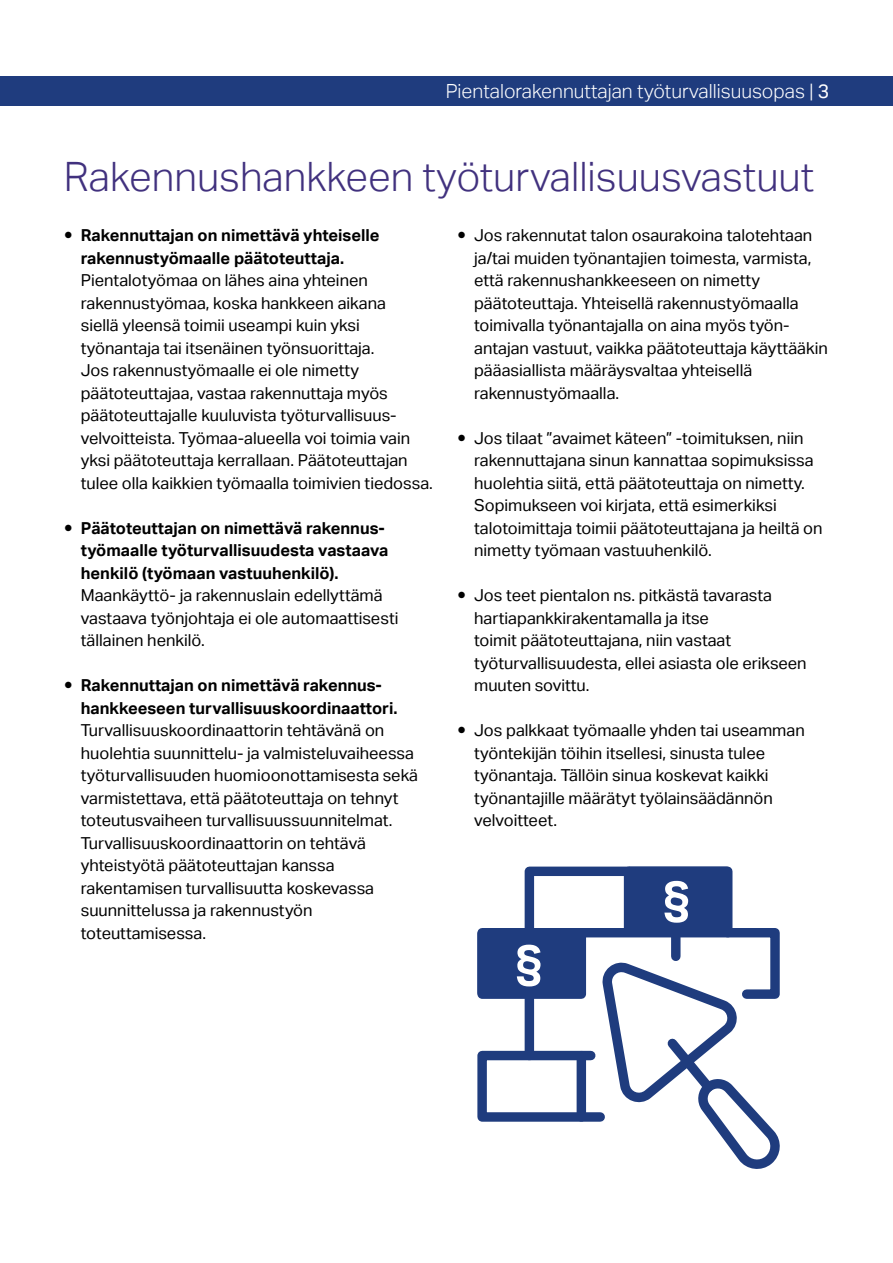
<style>
.page{position:relative;width:893px;height:1263px;background:#fff}
.page>*{position:absolute;margin:0;border:0;box-sizing:border-box;transform-origin:0 0}
.Väliotsikko{font:300 40.5px "Aktiv Grotesk";color:#41317e}
.t1{font:300 19.5px "Aktiv Grotesk";color:#fff}
.t2{font:16.5px/22.5px "Aktiv Grotesk";color:#000}
.t3{font:700 16.5px/22.5px "Aktiv Grotesk";color:#000}
.s1{font-weight:400}
.s2{font-weight:700}
</style>
<div class="page">
<div style="left:0;top:76px;width:893px;height:30px;background:#1f3c7e"></div>
<div style="left:525px;top:866px;width:207px;height:71px;border:9px solid #1f3c7e"></div>
<div style="left:624px;top:871px;width:9px;height:57px;background:#1f3c7e"></div>
<div style="left:630px;top:871px;width:97px;height:58px;background:#1f3c7e"></div>
<div style="left:625px;top:866px;width:106px;height:68px;border:9px solid #1f3c7e"></div>
<svg style="left:477px;top:881px;width:303px;height:286px"></svg>
<p class="t1" style="left:446px;top:80px;width:385px">Pientalorakennuttajan työturvallisuusopas | <span class="s1">3</span></p>
<h2 class="Väliotsikko" style="left:64px;top:153px;width:752px">Rakennushankkeen työturvallisuusvastuut</h2>
<p class="t2" style="left:81px;top:224px;width:354px"><span class="s2">Rakennuttajan on nimettävä yhteiselle rakennustyömaalle päätoteuttaja.<br></span>Pientalotyömaa on lähes aina yhteinen rakennustyömaa, koska hankkeen aikana<br>siellä yleensä toimii useampi kuin yksi työnantaja tai itsenäinen työnsuorittaja.<br>Jos rakennustyömaalle ei ole nimetty päätoteuttajaa, vastaa rakennuttaja myös päätoteuttajalle kuuluvista työturvallisuus&shy;velvoitteista. Työmaa-alueella voi toimia vain yksi päätoteuttaja kerrallaan. Päätoteuttajan tulee olla kaikkien työmaalla toimivien tiedossa.</p>
<p class="t3" style="left:81px;top:517px;width:319px">Päätoteuttajan on nimettävä rakennus&shy;työmaalle työturvallisuudesta vastaava henkilö (työmaan vastuuhenkilö).<br><span class="s1">Maankäyttö- ja rakennuslain edellyttämä vastaava työnjohtaja ei ole automaattisesti tällainen henkilö.</span></p>
<p class="t2" style="left:81px;top:674px;width:339px"><span class="s2">Rakennuttajan on nimettävä rakennus&shy;hankkeeseen turvallisuuskoordinaattori.<br></span>Turvallisuuskoordinaattorin tehtävänä on huolehtia suunnittelu- ja valmisteluvaiheessa työturvallisuuden huomioonottamisesta sekä varmistettava, että päätoteuttaja on tehnyt toteutusvaiheen turvallisuussuunnitelmat.<br>Turvallisuuskoordinaattorin on tehtävä yhteistyötä päätoteuttajan kanssa rakentamisen turvallisuutta koskevassa suunnittelussa ja rakennustyön toteuttamisessa.</p>
<p class="t2" style="left:474px;top:224px;width:355px">Jos rakennutat talon osaurakoina talotehtaan ja/tai muiden työnantajien toimesta, varmista, että rakennushankkeeseen on nimetty päätoteuttaja. Yhteisellä rakennustyömaalla toimivalla työnantajalla on aina myös työn&shy;antajan vastuut, vaikka päätoteuttaja käyttääkin pääasiallista määräysvaltaa yhteisellä rakennustyömaalla.</p>
<p class="t2" style="left:474px;top:427px;width:350px">Jos tilaat ”avaimet käteen” -toimituksen, niin rakennuttajana sinun kannattaa sopimuksissa huolehtia siitä, että päätoteuttaja on nimetty.<br>Sopimukseen voi kirjata, että esimerkiksi talotoimittaja toimii päätoteuttajana ja heiltä on nimetty työmaan vastuuhenkilö.</p>
<p class="t2" style="left:474px;top:584px;width:334px">Jos teet pientalon ns. pitkästä tavarasta hartiapankkirakentamalla ja itse<br>toimit päätoteuttajana, niin vastaat työturvallisuudesta, ellei asiasta ole erikseen muuten sovittu.</p>
<p class="t2" style="left:474px;top:719px;width:332px">Jos palkkaat työmaalle yhden tai useamman työntekijän töihin itsellesi, sinusta tulee työnantaja. Tällöin sinua koskevat kaikki työnantajille määrätyt työlainsäädännön velvoitteet.</p>
</div>
